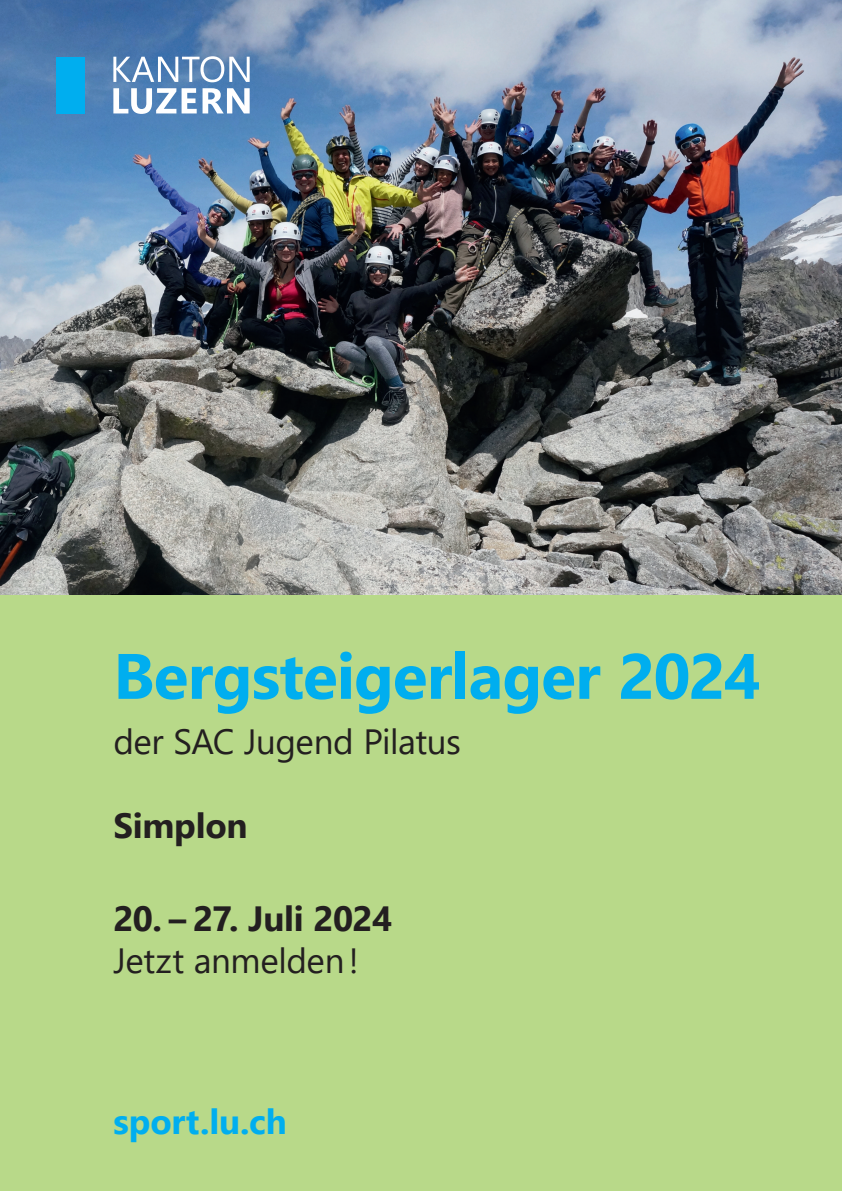
<style>
.page{position:relative;width:842px;height:1191px;background:#fff}
.page>*{position:absolute;margin:0;border:0;box-sizing:border-box;transform-origin:0 0}
.t1{font:700 64px "Segoe UI";letter-spacing:-.015em;color:#00aeef}
.t2{font:35px "Segoe UI";letter-spacing:-.01em;color:#231f20}
.t3{font:700 35px "Segoe UI";letter-spacing:-.01em;color:#231f20}
.t4{font:700 35px "Segoe UI";color:#00aeef}
</style>
<div class="page">
<img style="left:0;top:0;width:842px;height:595px">
<div style="left:0;top:595px;width:842px;height:596px;background:#b8d989"></div>
<svg style="left:113px;top:88px;width:137px;height:26px"></svg>
<svg style="left:113px;top:56px;width:137px;height:26px"></svg>
<div style="left:57px;top:57px;width:28px;height:56px;background:#00aeef"></div>
<h1 class="t1" style="left:113px;top:615px;width:649px">Bergsteigerlager 2024</h1>
<p class="t2" style="left:113px;top:708px;width:349px">der SAC Jugend Pilatus</p>
<p class="t3" style="left:113px;top:792px;width:136px">Simplon</p>
<p class="t3" style="left:113px;top:885px;width:280px">20. – 27. Juli 2024</p>
<p class="t2" style="left:113px;top:927px;width:247px">Jetzt anmelden !</p>
<p class="t4" style="left:113px;top:1088px;width:175px">sport.lu.ch</p>
</div>
